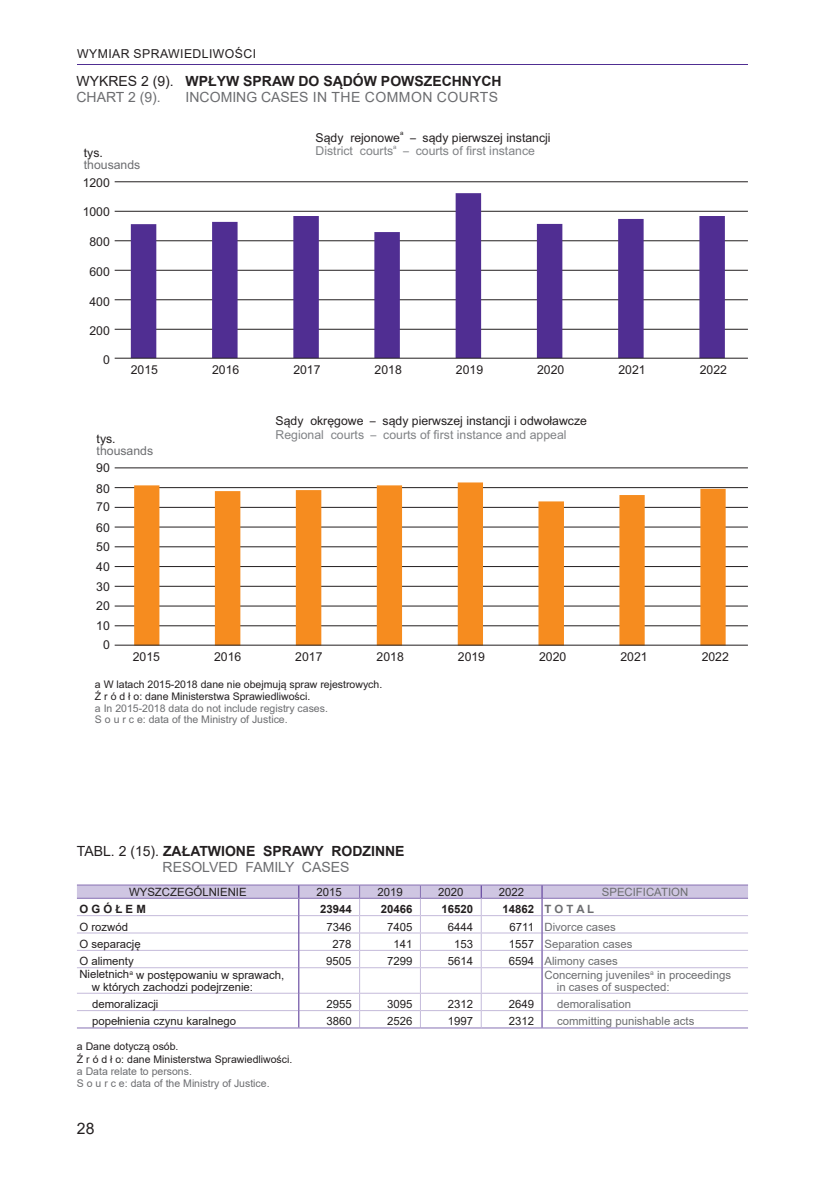
<style>
.page{position:relative;width:824px;height:1181px;background:#fff}
.page>*{position:absolute;margin:0;border:0;box-sizing:border-box;transform-origin:0 0}
.t1{font:15.75px "Arial";color:#231f20}
.t2{font:700 14px/15.8px "Arial";color:#231f20}
.t3{font:14px "Arial";letter-spacing:.025em;color:#6c6d70}
.t4{font:12.25px "Arial";color:#231f20}
.t5{font:12.25px "Arial";color:#808285}
.t6{font:12.25px "Arial";color:#231f20;scale:.49 1}
.t7{font:12.25px "Arial";color:#808285;scale:.49 1}
.t8{font:12.25px "Arial";letter-spacing:.035em;color:#231f20}
.t9{font:12.25px "Arial";color:#6c6d70}
.t10{font:11.38px/12.2px "Arial";color:#231f20}
.t11{font:11.38px/12.2px "Arial";color:#6c6d70}
.t12{font:700 11.38px "Arial";color:#231f20}
.t13{font:10.5px/12.2px "Arial";color:#231f20}
.t14{font:10.5px/12.2px "Arial";color:#6c6d70}
.t15{font:6.12px "Arial";color:#231f20}
.t16{font:6.12px "Arial";color:#808285}
.s1{font-weight:400}
.s2{font-weight:400;color:#6c6d70}
.s3{color:#6c6d70}
.s4{color:#231f20}
</style>
<div class="page">
<hr style="left:77px;top:64px;width:670px;height:1px;background:#502e92">
<hr style="left:77px;top:1027px;width:222px;height:1px;background:#8771b3">
<hr style="left:299px;top:1027px;width:60px;height:1px;background:#8771b3">
<hr style="left:359px;top:1027px;width:61px;height:1px;background:#8771b3">
<hr style="left:420px;top:1027px;width:61px;height:1px;background:#8771b3">
<hr style="left:481px;top:1027px;width:61px;height:1px;background:#8771b3">
<hr style="left:542px;top:1027px;width:206px;height:1px;background:#8771b3">
<hr style="left:77px;top:884px;width:222px;height:1px;background:#8771b3">
<hr style="left:299px;top:884px;width:60px;height:1px;background:#8771b3">
<hr style="left:359px;top:884px;width:61px;height:1px;background:#8771b3">
<hr style="left:420px;top:884px;width:61px;height:1px;background:#8771b3">
<hr style="left:481px;top:884px;width:61px;height:1px;background:#8771b3">
<hr style="left:542px;top:884px;width:206px;height:1px;background:#8771b3">
<svg style="left:77px;top:885px;width:671px;height:142px"></svg>
<hr style="left:115px;top:329px;width:632px;height:1px;background:#231f20">
<hr style="left:115px;top:299px;width:632px;height:1px;background:#231f20">
<hr style="left:115px;top:270px;width:632px;height:1px;background:#231f20">
<hr style="left:115px;top:240px;width:632px;height:1px;background:#231f20">
<hr style="left:115px;top:211px;width:632px;height:1px;background:#231f20">
<hr style="left:115px;top:181px;width:632px;height:1px;background:#231f20">
<hr style="left:115px;top:625px;width:632px;height:1px;background:#231f20">
<hr style="left:115px;top:606px;width:632px;height:1px;background:#231f20">
<hr style="left:115px;top:586px;width:632px;height:1px;background:#231f20">
<hr style="left:115px;top:566px;width:632px;height:1px;background:#231f20">
<hr style="left:115px;top:546px;width:632px;height:1px;background:#231f20">
<hr style="left:115px;top:527px;width:632px;height:1px;background:#231f20">
<hr style="left:115px;top:507px;width:632px;height:1px;background:#231f20">
<hr style="left:115px;top:487px;width:632px;height:1px;background:#231f20">
<hr style="left:115px;top:467px;width:632px;height:1px;background:#231f20">
<svg style="left:131px;top:193px;width:593px;height:165px"></svg>
<hr style="left:115px;top:358px;width:632px;height:1px;background:#231f20">
<svg style="left:134px;top:482px;width:591px;height:163px"></svg>
<hr style="left:115px;top:645px;width:632px;height:1px;background:#231f20">
<p class="t8" style="left:77px;top:45px;width:180px">WYMIAR SPRAWIEDLIWOŚCI</p>
<p class="t2" style="left:76px;top:73px;width:426px"><span class="s1">WYKRES 2 (9).</span> WPŁYW SPRAW DO SĄDÓW POWSZECHNYCH<br><span class="s2">CHART 2 (9).</span></p>
<p class="t3" style="left:186px;top:87px;width:314px">INCOMING CASES IN THE COMMON COURTS</p>
<p class="t4" style="left:84px;top:146px;width:21px">tys.</p>
<p class="t9" style="left:84px;top:158px;width:58px">thousands</p>
<p class="t4" style="left:83px;top:176px;width:29px">1200</p>
<p class="t4" style="left:83px;top:205px;width:29px">1000</p>
<p class="t4" style="left:89px;top:235px;width:22px">800</p>
<p class="t4" style="left:89px;top:265px;width:22px">600</p>
<p class="t4" style="left:89px;top:294px;width:22px">400</p>
<p class="t4" style="left:89px;top:324px;width:22px">200</p>
<p class="t4" style="left:315px;top:131px;width:86px">Sądy rejonowe</p>
<p class="t15" style="left:400px;top:130px;width:5px">a</p>
<p class="t6" style="left:410px;top:131px;width:288px">— sądy pierwszej instancji</p>
<p class="t5" style="left:315px;top:144px;width:79px">District courts</p>
<p class="t16" style="left:393px;top:144px;width:5px">a</p>
<p class="t7" style="left:403px;top:144px;width:270px">— courts of first instance</p>
<p class="t4" style="left:103px;top:353px;width:8px">0</p>
<p class="t4" style="left:131px;top:363px;width:29px">2015</p>
<p class="t4" style="left:212px;top:363px;width:29px">2016</p>
<p class="t4" style="left:293px;top:363px;width:29px">2017</p>
<p class="t4" style="left:374px;top:363px;width:29px">2018</p>
<p class="t4" style="left:456px;top:363px;width:29px">2019</p>
<p class="t4" style="left:537px;top:363px;width:29px">2020</p>
<p class="t4" style="left:618px;top:363px;width:29px">2021</p>
<p class="t4" style="left:699px;top:363px;width:29px">2022</p>
<p class="t4" style="left:97px;top:432px;width:21px">tys.</p>
<p class="t9" style="left:97px;top:444px;width:58px">thousands</p>
<p class="t4" style="left:96px;top:461px;width:15px">90</p>
<p class="t4" style="left:96px;top:481px;width:15px">80</p>
<p class="t4" style="left:96px;top:500px;width:15px">70</p>
<p class="t4" style="left:96px;top:521px;width:15px">60</p>
<p class="t4" style="left:96px;top:540px;width:15px">50</p>
<p class="t4" style="left:96px;top:560px;width:15px">40</p>
<p class="t4" style="left:96px;top:580px;width:15px">30</p>
<p class="t4" style="left:96px;top:599px;width:15px">20</p>
<p class="t4" style="left:96px;top:619px;width:15px">10</p>
<p class="t4" style="left:103px;top:638px;width:8px">0</p>
<p class="t4" style="left:275px;top:414px;width:313px">Sądy okręgowe — sądy pierwszej instancji i odwoławcze</p>
<p class="t5" style="left:275px;top:428px;width:292px">Regional courts — courts of first instance and appeal</p>
<p class="t4" style="left:133px;top:649px;width:29px">2015</p>
<p class="t4" style="left:214px;top:649px;width:29px">2016</p>
<p class="t4" style="left:295px;top:649px;width:29px">2017</p>
<p class="t4" style="left:376px;top:649px;width:29px">2018</p>
<p class="t4" style="left:458px;top:649px;width:29px">2019</p>
<p class="t4" style="left:539px;top:649px;width:29px">2020</p>
<p class="t4" style="left:620px;top:649px;width:29px">2021</p>
<p class="t4" style="left:701px;top:649px;width:29px">2022</p>
<p class="t13" style="left:95px;top:678px;width:289px;line-height:11.7px">a W latach 2015-2018 dane nie obejmują spraw rejestrowych.<br>Ź r ó d ł o: dane Ministerstwa Sprawiedliwości.</p>
<p class="t14" style="left:95px;top:702px;width:234px;line-height:11.7px">a In 2015-2018 data do not include registry cases.<br>S o u r c e: data of the Ministry of Justice.</p>
<p class="t2" style="left:163px;top:843px;width:243px;text-indent:-86px"><span class="s1">TABL. 2 (15).</span> ZAŁATWIONE SPRAWY RODZINNE<br><span class="s2">RESOLVED FAMILY CASES</span></p>
<p class="t10" style="left:129px;top:885px;width:119px">WYSZCZEGÓLNIENIE</p>
<p class="t10" style="left:316px;top:885px;width:27px">2015</p>
<p class="t10" style="left:377px;top:885px;width:27px">2019</p>
<p class="t10" style="left:438px;top:885px;width:27px">2020</p>
<p class="t10" style="left:499px;top:885px;width:27px">2022</p>
<p class="t11" style="left:601px;top:885px;width:88px">SPECIFICATION</p>
<p class="t12" style="left:79px;top:901px;width:68px">O G Ó Ł E M</p>
<p class="t12" style="left:320px;top:901px;width:33px">23944</p>
<p class="t12" style="left:381px;top:901px;width:33px">20466</p>
<p class="t12" style="left:441px;top:901px;width:33px">16520</p>
<p class="t12" style="left:502px;top:901px;width:93px">14862 <span class="s3">T O T A L</span></p>
<p class="t10" style="left:79px;top:920px;width:50px">O rozwód</p>
<p class="t10" style="left:326px;top:920px;width:27px">7346</p>
<p class="t10" style="left:387px;top:920px;width:27px">7405</p>
<p class="t10" style="left:448px;top:920px;width:27px">6444</p>
<p class="t11" style="left:509px;top:920px;width:108px"><span class="s4">6711</span> Divorce cases</p>
<p class="t10" style="left:79px;top:937px;width:63px">O separację</p>
<p class="t10" style="left:332px;top:937px;width:20px">278</p>
<p class="t10" style="left:393px;top:937px;width:20px">141</p>
<p class="t10" style="left:454px;top:937px;width:20px">153</p>
<p class="t11" style="left:508px;top:937px;width:125px"><span class="s4">1557</span> Separation cases</p>
<p class="t10" style="left:79px;top:955px;width:56px">O alimenty</p>
<p class="t10" style="left:326px;top:955px;width:27px">9505</p>
<p class="t10" style="left:387px;top:955px;width:27px">7299</p>
<p class="t10" style="left:448px;top:955px;width:27px">5614</p>
<p class="t11" style="left:508px;top:955px;width:111px"><span class="s4">6594</span> Alimony cases</p>
<p class="t10" style="left:92px;top:968px;width:194px;text-indent:-12px">Nieletnich<sup>a</sup> w postępowaniu w sprawach, w których zachodzi podejrzenie:</p>
<p class="t11" style="left:557px;top:968px;width:176px;text-indent:-12px">Concerning juveniles<sup>a</sup> in proceedings in cases of suspected:</p>
<p class="t10" style="left:92px;top:998px;width:68px">demoralizacji</p>
<p class="t10" style="left:326px;top:998px;width:27px">2955</p>
<p class="t10" style="left:387px;top:998px;width:27px">3095</p>
<p class="t10" style="left:448px;top:998px;width:27px">2312</p>
<p class="t10" style="left:508px;top:998px;width:27px">2649</p>
<p class="t11" style="left:557px;top:998px;width:75px">demoralisation</p>
<p class="t10" style="left:92px;top:1015px;width:146px">popełnienia czynu karalnego</p>
<p class="t10" style="left:326px;top:1015px;width:27px">3860</p>
<p class="t10" style="left:387px;top:1015px;width:27px">2526</p>
<p class="t10" style="left:448px;top:1015px;width:27px">1997</p>
<p class="t10" style="left:508px;top:1015px;width:27px">2312</p>
<p class="t11" style="left:557px;top:1015px;width:139px">committing punishable acts</p>
<p class="t13" style="left:77px;top:1040px;width:217px">a Dane dotyczą osób.<br>Ź r ó d ł o: dane Ministerstwa Sprawiedliwości.</p>
<p class="t14" style="left:77px;top:1065px;width:194px">a Data relate to persons.<br>S o u r c e: data of the Ministry of Justice.</p>
<h1 class="t1" style="left:77px;top:1118px;width:19px">28</h1>
</div>
